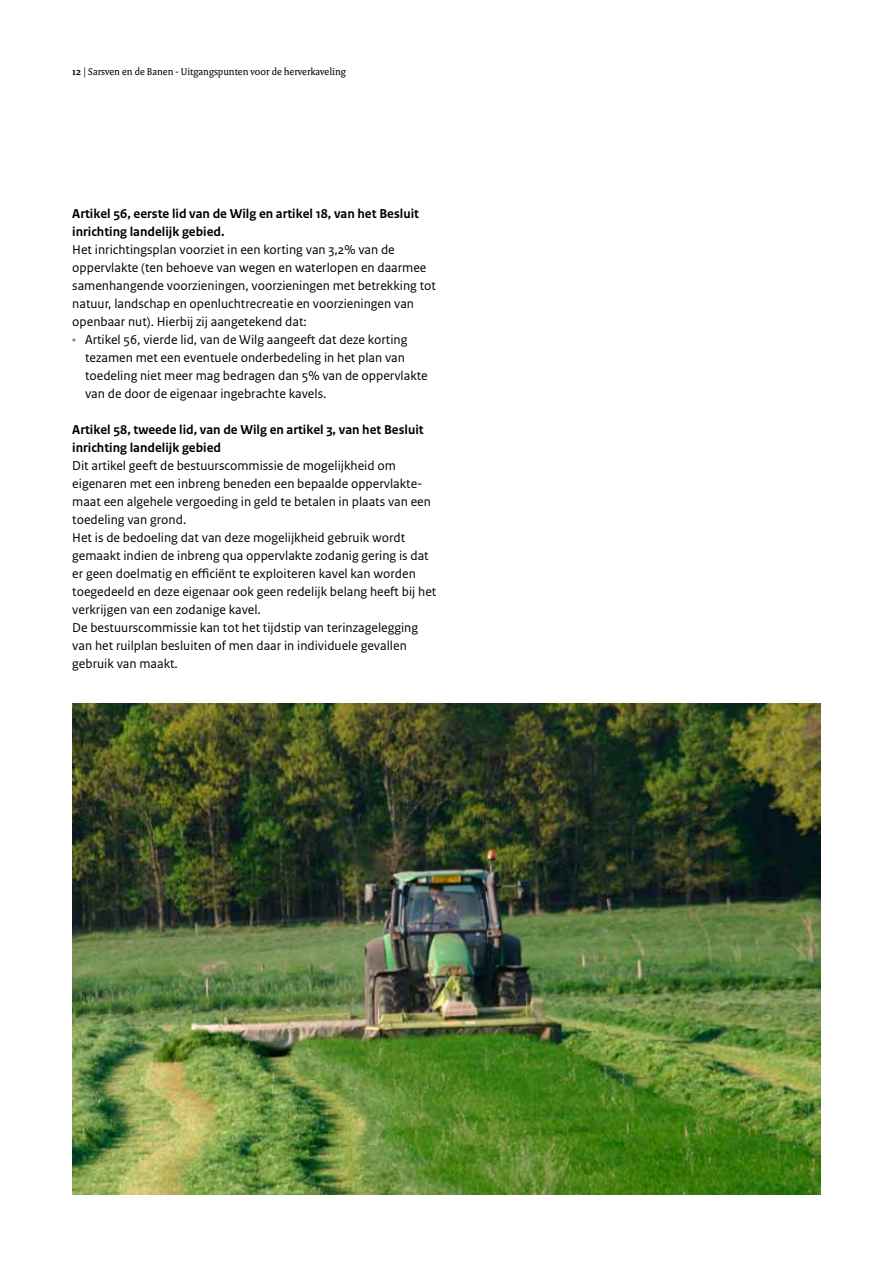
<style>
.page{position:relative;width:893px;height:1263px;background:#fff}
.page>*{position:absolute;margin:0;border:0;box-sizing:border-box;transform-origin:0 0}
.t1{font:13.5px/18px "Rijksoverheid Sans Text";color:#000}
.t2{font:700 13.5px/18px "Rijksoverheid Sans Text";color:#000}
.t3{font:10.5px "Rijksoverheid Serif";color:#000}
.s1{font-weight:700}
.s2{color:#43ac32}
</style>
<div class="page">
<img style="left:72px;top:704px;width:749px;height:491px">
<p class="t3" style="left:72px;top:65px;width:275px"><span class="s1">12</span> | Sarsven en de Banen - Uitgangspunten voor de herverkaveling</p>
<p class="t2" style="left:72px;top:205px;width:348px">Artikel 56, eerste lid van de Wilg en artikel 18, van het Besluit inrichting landelijk gebied.</p>
<p class="t1" style="left:72px;top:241px;width:365px">Het inrichtingsplan voorziet in een korting van 3,2% van de oppervlakte (ten behoeve van wegen en waterlopen en daarmee samenhangende voorzieningen, voorzieningen met betrekking tot natuur, landschap en openluchtrecreatie en voorzieningen van openbaar nut). Hierbij zij aangetekend dat:</p>
<p class="t1" style="left:85px;top:331px;width:344px;text-indent:-13px"><span class="s2">•</span> Artikel 56, vierde lid, van de Wilg aangeeft dat deze korting tezamen met een eventuele onderbedeling in het plan van toedeling niet meer mag bedragen dan 5% van de oppervlakte van de door de eigenaar ingebrachte kavels.</p>
<p class="t2" style="left:72px;top:421px;width:353px">Artikel 58, tweede lid, van de Wilg en artikel 3, van het Besluit inrichting landelijk gebied</p>
<p class="t1" style="left:72px;top:457px;width:366px">Dit artikel geeft de bestuurscommissie de mogelijkheid om eigenaren met een inbreng beneden een bepaalde oppervlakte&shy;maat een algehele vergoeding in geld te betalen in plaats van een toedeling van grond.<br>Het is de bedoeling dat van deze mogelijkheid gebruik wordt gemaakt indien de inbreng qua oppervlakte zodanig gering is dat er geen doelmatig en efficiënt te exploiteren kavel kan worden toegedeeld en deze eigenaar ook geen redelijk belang heeft bij het verkrijgen van een zodanige kavel.<br>De bestuurscommissie kan tot het tijdstip van terinzagelegging van het ruilplan besluiten of men daar in individuele gevallen gebruik van maakt.</p>
</div>
